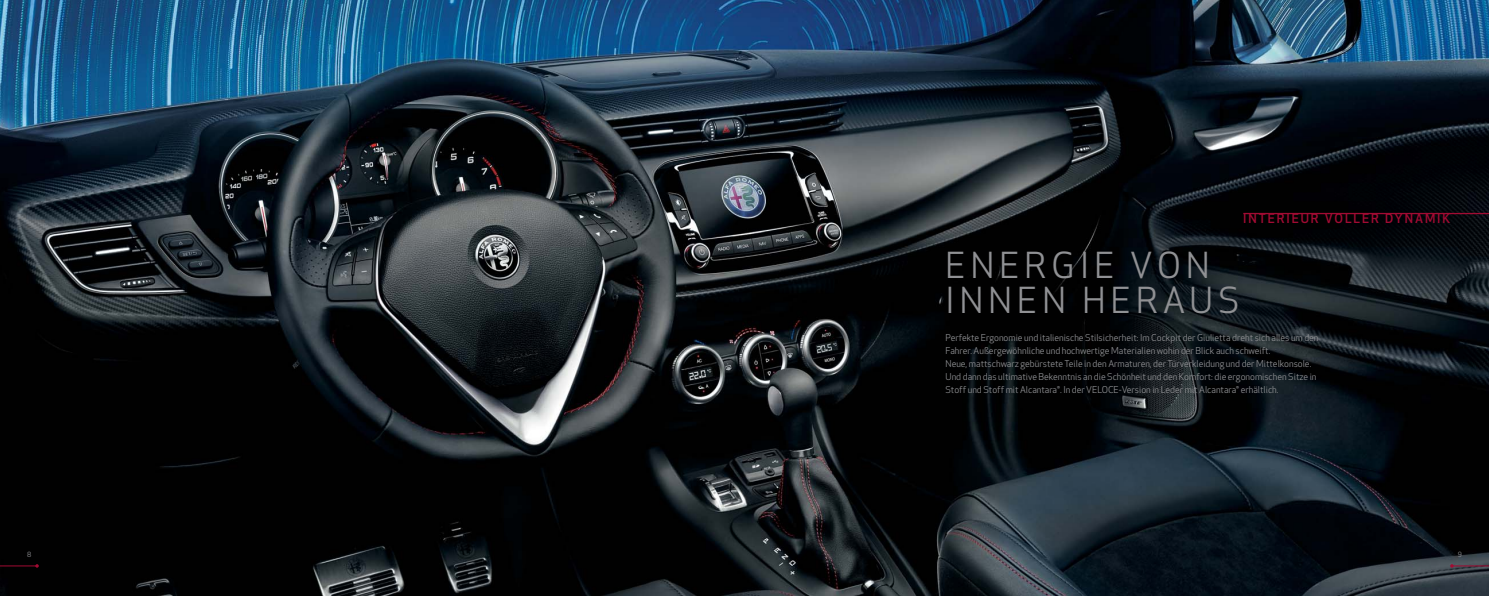
<style>
.page{position:relative;width:1489px;height:596px;background:#fff}
.page>*{position:absolute;margin:0;border:0;box-sizing:border-box;transform-origin:0 0}
.t1{font:35px/35px "Apex New";letter-spacing:.15em;color:#909194}
.t2{font:500 12.6px "Apex New";letter-spacing:.15em;color:#a20b33}
.t3{font:9.19px/13.1px "Apex New";color:#909194}
.t4{font:7px "Apex New";color:#909194}
</style>
<div class="page">
<img style="left:0;top:0;width:1488px;height:595px">
<hr style="left:0;top:565px;width:37px;height:1px;background:#a20b33">
<hr style="left:1451px;top:565px;width:37px;height:1px;background:#a20b33">
<hr style="left:1243px;top:213px;width:245px;height:1px;background:#a20b33">
<h2 class="t2" style="left:1243px;top:213px;width:208px">INTERIEUR VOLLER DYNAMIK</h2>
<h1 class="t1" style="left:945px;top:252px;width:295px">ENERGIE VON<br>INNEN HERAUS</h1>
<p class="t3" style="left:945px;top:332px;width:374px">Perfekte Ergonomie und italienische Stilsicherheit: Im Cockpit der Giulietta dreht sich alles um den Fahrer. Außergewöhnliche und hochwertige Materialien wohin der Blick auch schweift.<br>Neue, mattschwarz gebürstete Teile in den Armaturen, der Türverkleidung und der Mittelkonsole.<br>Und dann das ultimative Bekenntnis an die Schönheit und den Komfort: die ergonomischen Sitze in Stoff und Stoff mit Alcantara®. In der VELOCE-Version in Leder mit Alcantara® erhältlich.</p>
<p class="t4" style="left:27px;top:551px;width:6px">8</p>
<p class="t4" style="left:1457px;top:551px;width:6px">9</p>
</div>
